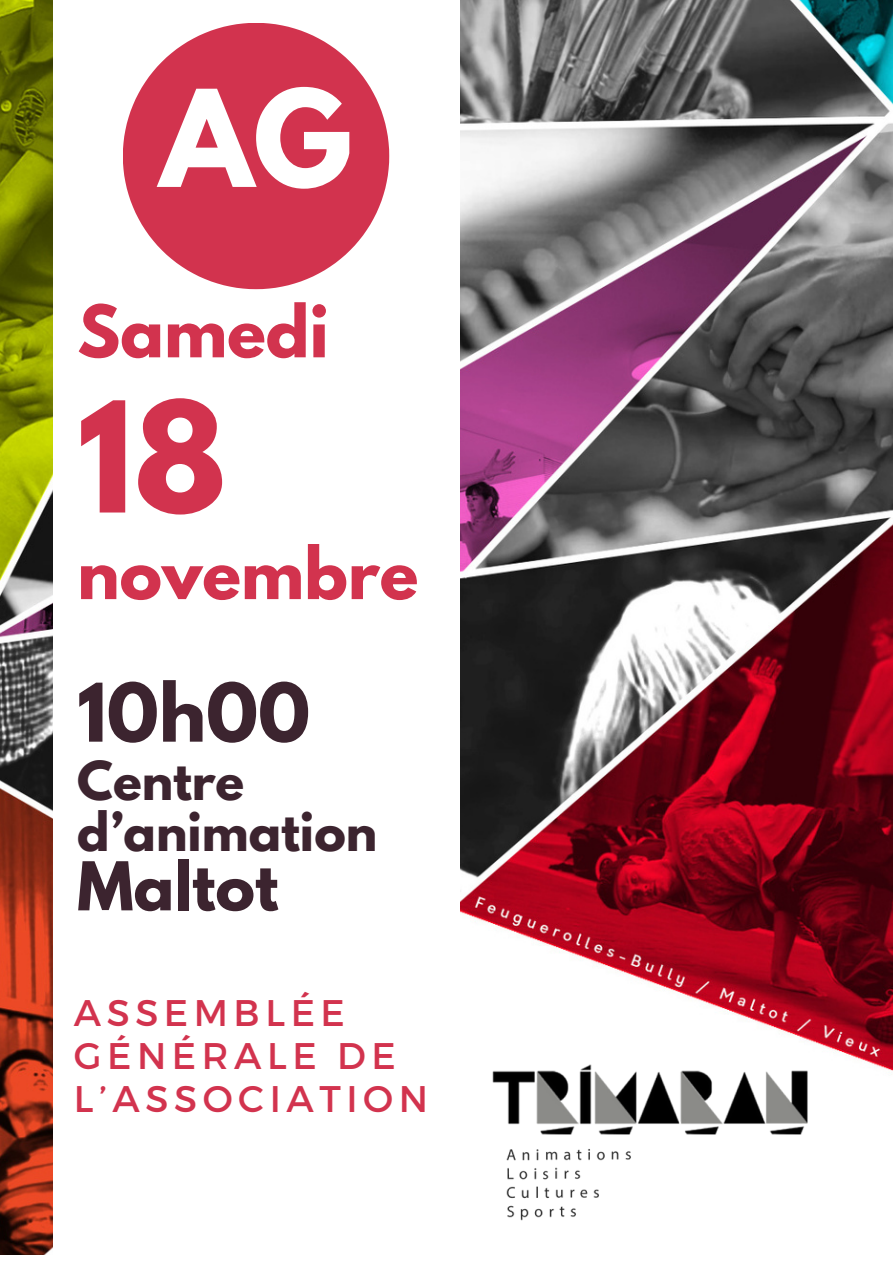
<style>
.page{position:relative;width:893px;height:1264px;background:#fff}
.page>*{position:absolute;margin:0;border:0;box-sizing:border-box;transform-origin:0 0}
.t1{font:700 135.9px "League Spartan";color:#d2334e}
.t2{font:700 118.95px "League Spartan";color:#fff}
.t3{font:700 71.55px "League Spartan";color:#3c242f}
.t4{font:700 64.05px "League Spartan";color:#d2334e}
.t5{font:700 59.55px "League Spartan";color:#3c242f}
.t6{font:700 47.55px/50.6px "League Spartan";color:#3c242f}
.t7{font:37.05px/42.8px "Montserrat";letter-spacing:.15em;color:#d2334e}
</style>
<div class="page">
<img style="left:0;top:0;width:892px;height:1254px">
<div style="left:53px;top:205px;width:406px;height:1057px;background:#fff"></div>
<div style="left:53px;top:0;width:406px;height:1076px;background:#fff"></div>
<svg style="left:123px;top:23px;width:266px;height:266px;fill:#d2334e"></svg>
<img style="left:459px;top:1018px;width:400px;height:236px">
<p class="t2" style="left:160px;top:80px;width:193px">AG</p>
<p class="t4" style="left:77px;top:300px;width:253px">Samedi</p>
<p class="t1" style="left:77px;top:390px;width:151px">18</p>
<p class="t4" style="left:77px;top:541px;width:342px">novembre</p>
<p class="t3" style="left:77px;top:677px;width:234px">10h00</p>
<p class="t6" style="left:77px;top:761px;width:301px">Centre d’animation</p>
<p class="t5" style="left:77px;top:856px;width:203px">Maltot</p>
<p class="t7" style="left:74px;top:989px;width:355px">ASSEMBLÉE<br>GÉNÉRALE DE<br>L’ASSOCIATION</p>
</div>
